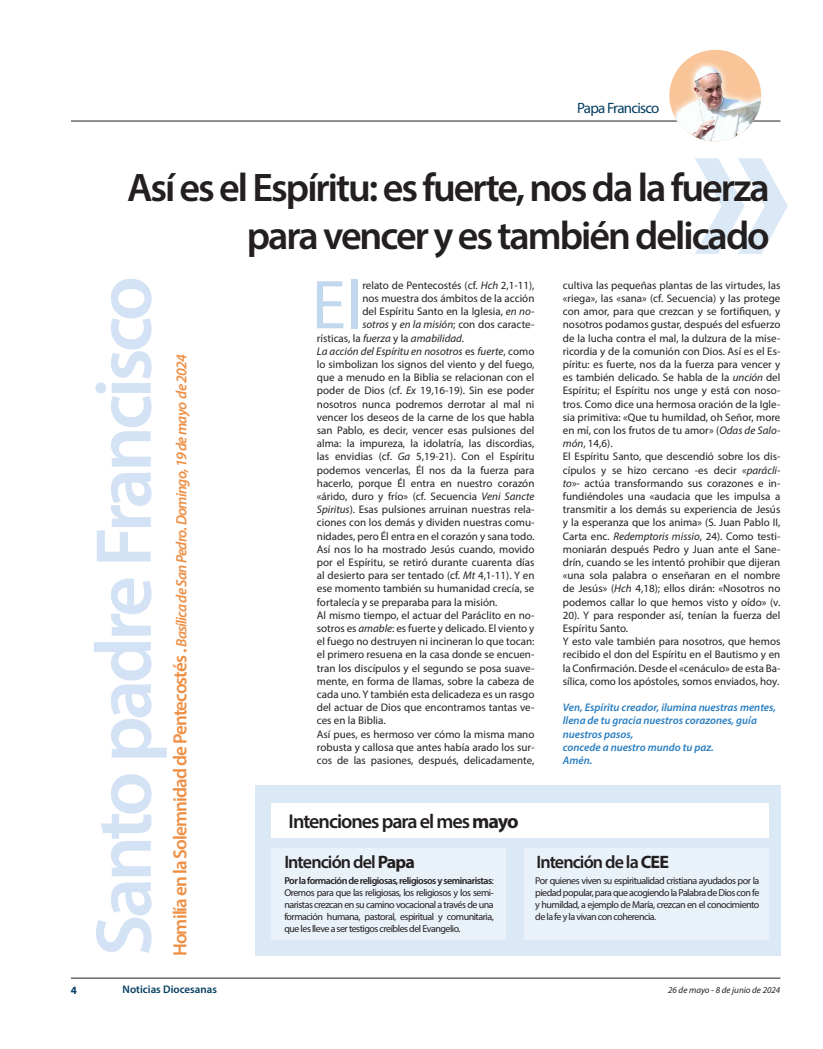
<style>
.page{position:relative;width:823px;height:1049px;background:#fff}
.page>*{position:absolute;margin:0;border:0;box-sizing:border-box;transform-origin:0 0}
.t1{font:700 250px "Myriad Pro";color:#dbe8f6;scale:.9 1}
.t2{font:600 80px "Myriad Pro";letter-spacing:-.05em;color:#d3e2f4}
.t3{font:69.8px "Myriad Pro";color:#c2d8ef}
.t4{font:600 40px/48px "Myriad Pro";letter-spacing:-.05em;color:#231f20;text-align:right}
.t5{font:600 20px "Myriad Pro";letter-spacing:-.05em;color:#231f20}
.t6{font:600 18px "Myriad Pro";letter-spacing:-.05em;color:#231f20}
.t7{font:italic 600 15px "Myriad Pro";letter-spacing:-.05em;color:#ef8f44}
.t8{font:15px "Myriad Pro";letter-spacing:-.05em;color:#043e62}
.t9{font:11px/13.2px "Myriad Pro";color:#231f20;text-align:justify}
.t10{font:italic 600 11px/13.2px "Myriad Pro";color:#277dc1}
.t11{font:italic 11px "Myriad Pro";color:#231f20}
.t12{font:600 11px "Myriad Pro";color:#043e62}
.t13{font:700 11px "Myriad Pro";color:#043e62}
.t14{font:10px/12px "Myriad Pro";letter-spacing:-.05em;color:#231f20;text-align:justify}
.t15{font:600 10px "Myriad Pro";letter-spacing:-.05em;color:#231f20}
.t16{font:italic 9px "Myriad Pro";color:#231f20}
.s1{font-style:italic}
.s2{font-style:normal}
.s3{font-style:normal;font-size:19px}
.s4{font-weight:700}
.s5{font-weight:400}
</style>
<div class="page">
<hr style="left:71px;top:978px;width:709px;height:1px;background:#231f20">
<hr style="left:71px;top:121px;width:709px;height:1px;background:#231f20">
<div style="left:669px;top:50px;width:91px;height:91px;background:#f8c498;border-radius:50%"></div>
<img style="left:669px;top:62px;width:91px;height:79px">
<div style="left:255px;top:785px;width:525px;height:171px;background:#dbe8f6"></div>
<div style="left:271px;top:803px;width:497px;height:35px;background:#fff"></div>
<div style="left:271px;top:848px;width:234px;height:91px;background:#e9f1f9"></div>
<div style="left:524px;top:848px;width:244px;height:91px;background:#e9f1f9"></div>
<p class="t8" style="left:576px;top:99px;width:84px">Papa Francisco</p>
<p class="t1" style="left:689px;top:22px;width:118px">»</p>
<p class="t4" style="left:127px;top:163px;width:643px">Así es el Espíritu: es fuerte, nos da la fuerza para vencer y es también delicado</p>
<p class="t3" style="left:311px;top:262px;width:52px">El</p>
<p class="t9" style="left:362px;top:278px;width:173px">relato de Pentecostés (cf. <span class="s1">Hch</span> 2,1-11),</p>
<p class="t2" style="left:73px;top:956px;width:681px;rotate:-90deg">Santo padre Francisco</p>
<p class="t9" style="left:562px;top:278px;width:219px">cultiva las pequeñas plantas de las virtudes, las «riega», las «sana» (cf. Secuencia) y las protege con amor, para que crezcan y se fortifiquen, y nosotros podamos gustar, después del esfuerzo de la lucha contra el mal, la dulzura de la mise&shy;ricordia y de la comunión con Dios. Así es el Es&shy;píritu: es fuerte, nos da la fuerza para vencer y es también delicado. Se habla de la <span class="s1">unción</span> del Espíritu; el Espíritu nos unge y está con noso&shy;tros. Como dice una hermosa oración de la Igle&shy;sia primitiva: «Que tu humildad, oh Señor, more en mí, con los frutos de tu amor» (<span class="s1">Odas de Salo&shy;món</span>, 14,6).</p>
<p class="t9" style="left:562px;top:450px;width:219px">El Espíritu Santo, que descendió sobre los dis&shy;cípulos y se hizo cercano -es decir «<span class="s1">parácli&shy;to</span>»- actúa transformando sus corazones e in&shy;fundiéndoles una «audacia que les impulsa a transmitir a los demás su experiencia de Jesús y la esperanza que los anima» (S. Juan Pablo II, Carta enc. <span class="s1">Redemptoris missio</span>, 24). Como testi&shy;moniarán después Pedro y Juan ante el Sane&shy;drín, cuando se les intentó prohibir que dijeran «una sola palabra o enseñaran en el nombre de Jesús» (<span class="s1">Hch</span> 4,18); ellos dirán: «Nosotros no podemos callar lo que hemos visto y oído» (v.<br>20). Y para responder así, tenían la fuerza del Espíritu Santo.</p>
<p class="t9" style="left:562px;top:635px;width:219px">Y esto vale también para nosotros, que hemos recibido el don del Espíritu en el Bautismo y en la Confirmación. Desde el «cenáculo» de esta Ba&shy;sílica, como los apóstoles, somos enviados, hoy.</p>
<p class="t10" style="left:562px;top:700px;width:215px">Ven, Espíritu creador, ilumina nuestras mentes,</p>
<p class="t10" style="left:562px;top:714px;width:195px">llena de tu gracia nuestros corazones, guía nuestros pasos,</p>
<p class="t10" style="left:562px;top:740px;width:152px">concede a nuestro mundo tu paz.</p>
<p class="t10" style="left:562px;top:753px;width:31px">Amén.</p>
<p class="t9" style="left:362px;top:291px;width:173px">nos muestra dos ámbitos de la acción</p>
<p class="t9" style="left:362px;top:305px;width:173px">del Espíritu Santo en la Iglesia, <span class="s1">en no-</span></p>
<p class="t11" style="left:362px;top:318px;width:173px">sotros <span class="s2">y</span> en la misión<span class="s2">; con dos caracte-</span></p>
<p class="t11" style="left:317px;top:331px;width:149px"><span class="s2">rísticas, la</span> fuerza <span class="s2">y la</span> amabilidad<span class="s2">.</span></p>
<p class="t9" style="left:317px;top:344px;width:219px"><span class="s1">La acción del Espíritu en nosotros</span> es <span class="s1">fuerte</span>, como lo simbolizan los signos del viento y del fuego, que a menudo en la Biblia se relacionan con el poder de Dios (cf. <span class="s1">Ex</span> 19,16-19). Sin ese poder nosotros nunca podremos derrotar al mal ni vencer los deseos de la carne de los que habla san Pablo, es decir, vencer esas pulsiones del alma: la impureza, la idolatría, las discordias, las envidias (cf. <span class="s1">Ga</span> 5,19-21). Con el Espíritu podemos vencerlas, Él nos da la fuerza para hacerlo, porque Él entra en nuestro corazón «árido, duro y frío» (cf. Secuencia <span class="s1">Veni Sancte Spiritus</span>). Esas pulsiones arruinan nuestras rela&shy;ciones con los demás y dividen nuestras comu&shy;nidades, pero Él entra en el corazón y sana todo.</p>
<p class="t9" style="left:317px;top:542px;width:219px">Así nos lo ha mostrado Jesús cuando, movido por el Espíritu, se retiró durante cuarenta días al desierto para ser tentado (cf. <span class="s1">Mt</span> 4,1-11). Y en ese momento también su humanidad crecía, se fortalecía y se preparaba para la misión.</p>
<p class="t9" style="left:317px;top:608px;width:219px">Al mismo tiempo, el actuar del Paráclito en no&shy;sotros es <span class="s1">amable</span>: es fuerte y delicado. El viento y el fuego no destruyen ni incineran lo que tocan: el primero resuena en la casa donde se encuen&shy;tran los discípulos y el segundo se posa suave&shy;mente, en forma de llamas, sobre la cabeza de cada uno. Y también esta delicadeza es un rasgo del actuar de Dios que encontramos tantas ve&shy;ces en la Biblia.</p>
<p class="t9" style="left:317px;top:727px;width:219px">Así pues, es hermoso ver cómo la misma mano robusta y callosa que antes había arado los sur&shy;cos de las pasiones, después, delicadamente,</p>
<p class="t7" style="left:172px;top:956px;width:603px;rotate:-90deg"><span class="s3">Homilía en la Solemnidad de Pentecostés .</span> Basílica de San Pedro<span class="s2">.</span> Domingo, 19 de mayo de 2024</p>
<p class="t5" style="left:288px;top:808px;width:231px">Intenciones para el mes <span class="s4">mayo</span></p>
<p class="t6" style="left:284px;top:850px;width:132px">Intención del <span class="s4">Papa</span></p>
<p class="t6" style="left:536px;top:850px;width:134px">Intención de la <span class="s4">CEE</span></p>
<p class="t15" style="left:284px;top:874px;width:211px">Por la formación de religiosas, religiosos y seminaristas<span class="s5">:</span></p>
<p class="t14" style="left:284px;top:886px;width:211px">Oremos para que las religiosas, los religiosos y los semi&shy;naristas crezcan en su camino vocacional a través de una formación humana, pastoral, espiritual y comunitaria, que les lleve a ser testigos creíbles del Evangelio.</p>
<p class="t14" style="left:535px;top:874px;width:225px">Por quienes viven su espiritualidad cristiana ayudados por la piedad popular, para que acogiendo la Palabra de Dios con fe y humildad, a ejemplo de María, crezcan en el conocimiento de la fe y la vivan con coherencia.</p>
<p class="t13" style="left:71px;top:982px;width:8px">4</p>
<p class="t12" style="left:122px;top:982px;width:96px">Noticias Diocesanas</p>
<p class="t16" style="left:667px;top:984px;width:114px">26 de mayo - 8 de junio de 2024</p>
</div>
